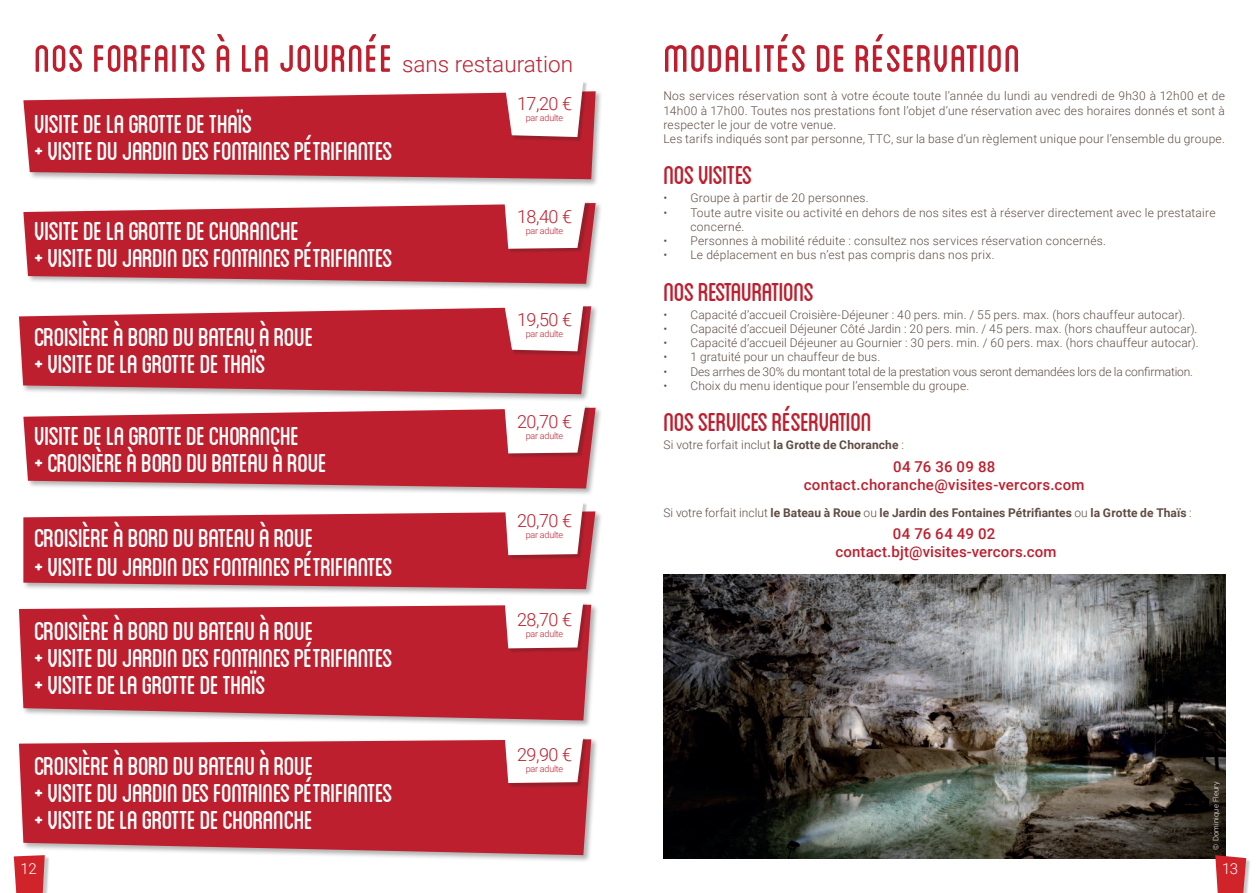
<style>
.page{position:relative;width:1259px;height:893px;background:#fff}
.page>*{position:absolute;margin:0;border:0;box-sizing:border-box;transform-origin:0 0}
.t1{font:54px "Blanch Caps";letter-spacing:.005em;color:#be1f2e}
.t2{font:36px/27px "Blanch Caps";letter-spacing:-.025em;color:#fff}
.t3{font:36px "Blanch Caps";letter-spacing:-.025em;color:#be1f2e}
.t4{font:300 22.5px "Roboto";color:#be1f2e}
.t5{font:300 18px "Roboto";letter-spacing:-.025em;color:#be1f2e}
.t6{font:500 15px/18px "Roboto";letter-spacing:.015em;color:#be1f2e;text-align:center}
.t7{font:300 15px "Roboto";color:#fff}
.t8{font:300 12px/14.2px "Roboto";letter-spacing:.015em;color:#5f4d43}
.t9{font:700 12px "Roboto";letter-spacing:.005em;color:#5f4d43}
.t10{font:300 12px "Roboto";letter-spacing:-.015em;color:#5f4d43}
.t11{font:300 9px "Roboto";letter-spacing:-.025em;color:#be1f2e}
.t12{font:300 7.5px "Roboto";letter-spacing:.025em;color:#fff}
.s1{font-weight:700}
.s2{font-weight:300}
</style>
<div class="page">
<img style="left:663px;top:574px;width:562px;height:285px">
<div style="left:15px;top:856px;width:35px;height:37px;background:#231f20;opacity:.25"></div>
<svg style="left:14px;top:856px;width:31px;height:37px"></svg>
<div style="left:1216px;top:856px;width:35px;height:37px;background:#231f20;opacity:.25"></div>
<svg style="left:1215px;top:855px;width:31px;height:38px"></svg>
<div style="left:22px;top:90px;width:581px;height:97px;background:#231f20;opacity:.35"></div>
<svg style="left:23px;top:91px;width:572px;height:88px;background:#c23542"></svg>
<div style="left:505px;top:82px;width:83px;height:60px;background:#231f20;opacity:.25"></div>
<svg style="left:504px;top:82px;width:79px;height:55px"></svg>
<div style="left:18px;top:305px;width:580px;height:97px;background:#231f20;opacity:.35"></div>
<svg style="left:19px;top:306px;width:572px;height:88px;background:#c33845"></svg>
<div style="left:505px;top:305px;width:83px;height:51px;background:#231f20;opacity:.25"></div>
<svg style="left:504px;top:305px;width:79px;height:46px"></svg>
<div style="left:22px;top:510px;width:581px;height:87px;background:#231f20;opacity:.35"></div>
<svg style="left:23px;top:503px;width:572px;height:86px"></svg>
<div style="left:22px;top:406px;width:581px;height:90px;background:#231f20;opacity:.35"></div>
<svg style="left:23px;top:408px;width:572px;height:80px;background:#c23643"></svg>
<div style="left:505px;top:405px;width:85px;height:53px;background:#231f20;opacity:.25"></div>
<svg style="left:504px;top:405px;width:81px;height:48px"></svg>
<div style="left:22px;top:201px;width:581px;height:91px;background:#231f20;opacity:.35"></div>
<svg style="left:23px;top:203px;width:572px;height:81px;background:#c33845"></svg>
<div style="left:505px;top:201px;width:85px;height:53px;background:#231f20;opacity:.25"></div>
<svg style="left:504px;top:201px;width:81px;height:48px"></svg>
<div style="left:17px;top:603px;width:581px;height:125px;background:#231f20;opacity:.35"></div>
<svg style="left:19px;top:605px;width:572px;height:115px;background:#c02e3c"></svg>
<div style="left:505px;top:600px;width:83px;height:53px;background:#231f20;opacity:.25"></div>
<svg style="left:504px;top:600px;width:79px;height:48px"></svg>
<div style="left:17px;top:738px;width:581px;height:124px;background:#231f20;opacity:.35"></div>
<svg style="left:19px;top:739px;width:572px;height:116px;background:#c12f3d"></svg>
<div style="left:505px;top:735px;width:83px;height:53px;background:#231f20;opacity:.25"></div>
<svg style="left:504px;top:735px;width:79px;height:48px"></svg>
<h1 class="t1" style="left:34px;top:34px;width:360px">Nos forfaits à la journée</h1>
<h2 class="t2" style="left:34px;top:109px;width:360px">Visite de la Grotte de Thaïs<br>+ visite du Jardin des Fontaines Pétrifiantes</h2>
<h3 class="t4" style="left:402px;top:48px;width:173px">sans restauration</h3>
<h3 class="t5" style="left:517px;top:91px;width:56px">17,20 €</h3>
<p class="t11" style="left:526px;top:111px;width:39px">par adulte</p>
<h2 class="t2" style="left:34px;top:216px;width:360px">Visite de la Grotte de Choranche<br>+ visite du Jardin des Fontaines Pétrifiantes</h2>
<h3 class="t5" style="left:517px;top:204px;width:56px">18,40 €</h3>
<p class="t11" style="left:526px;top:225px;width:39px">par adulte</p>
<h2 class="t2" style="left:34px;top:322px;width:281px">Croisière à bord du Bateau à Roue + visite de la Grotte de Thaïs</h2>
<h3 class="t5" style="left:517px;top:307px;width:56px">19,50 €</h3>
<p class="t11" style="left:526px;top:328px;width:39px">par adulte</p>
<h2 class="t2" style="left:34px;top:421px;width:295px">Visite de la Grotte de Choranche<br>+ Croisière à bord du Bateau à Roue</h2>
<h2 class="t2" style="left:34px;top:522px;width:360px;line-height:28.7px">Croisière à bord du Bateau à Roue<br>+ visite du Jardin des Fontaines Pétrifiantes</h2>
<h3 class="t5" style="left:517px;top:409px;width:56px">20,70 €</h3>
<p class="t11" style="left:526px;top:429px;width:39px">par adulte</p>
<h3 class="t5" style="left:517px;top:508px;width:56px">20,70 €</h3>
<p class="t11" style="left:526px;top:528px;width:39px">par adulte</p>
<h2 class="t2" style="left:34px;top:616px;width:360px">Croisière à bord du Bateau à Roue<br>+ visite du Jardin des Fontaines Pétrifiantes + visite de la Grotte de Thaïs</h2>
<h3 class="t5" style="left:517px;top:607px;width:56px">28,70 €</h3>
<p class="t11" style="left:526px;top:627px;width:39px">par adulte</p>
<h2 class="t2" style="left:34px;top:751px;width:360px">Croisière à bord du Bateau à Roue<br>+ visite du Jardin des Fontaines Pétrifiantes + visite de la Grotte de Choranche</h2>
<h3 class="t5" style="left:517px;top:742px;width:56px">29,90 €</h3>
<p class="t11" style="left:526px;top:762px;width:39px">par adulte</p>
<h1 class="t1" style="left:663px;top:34px;width:359px">Modalités de réservation</h1>
<p class="t8" style="left:663px;top:88px;width:563px">Nos services réservation sont à votre écoute toute l’année du lundi au vendredi de 9h30 à 12h00 et de 14h00 à 17h00. Toutes nos prestations font l’objet d’une réservation avec des horaires donnés et sont à respecter le jour de votre venue.<br>Les tarifs indiqués sont par personne, TTC, sur la base d’un règlement unique pour l’ensemble du groupe.</p>
<h2 class="t3" style="left:663px;top:159px;width:91px">Nos visites</h2>
<p class="t8" style="left:663px;top:190px;width:207px">• Groupe à partir de 20 personnes.</p>
<p class="t8" style="left:690px;top:205px;width:526px;text-indent:-27px">• Toute autre visite ou activité en dehors de nos sites est à réserver directement avec le prestataire concerné.</p>
<p class="t8" style="left:663px;top:233px;width:444px">• Personnes à mobilité réduite : consultez nos services réservation concernés.</p>
<p class="t8" style="left:663px;top:247px;width:333px">• Le déplacement en bus n’est pas compris dans nos prix.</p>
<h2 class="t3" style="left:663px;top:275px;width:153px">Nos restaurations</h2>
<p class="t8" style="left:663px;top:307px;width:523px">• Capacité d’accueil Croisière-Déjeuner : 40 pers. min. / 55 pers. max. (hors chauffeur autocar).</p>
<p class="t8" style="left:663px;top:321px;width:535px">• Capacité d’accueil Déjeuner Côté Jardin : 20 pers. min. / 45 pers. max. (hors chauffeur autocar).</p>
<p class="t8" style="left:663px;top:335px;width:537px">• Capacité d’accueil Déjeuner au Gournier : 30 pers. min. / 60 pers. max. (hors chauffeur autocar).</p>
<p class="t8" style="left:663px;top:349px;width:218px">• 1 gratuité pour un chauffeur de bus.</p>
<p class="t10" style="left:663px;top:363px;width:531px">• Des arrhes de 30% du montant total de la prestation vous seront demandées lors de la confirmation.</p>
<p class="t8" style="left:663px;top:378px;width:307px">• Choix du menu identique pour l’ensemble du groupe.</p>
<h2 class="t3" style="left:663px;top:406px;width:210px">Nos services réservation</h2>
<p class="t8" style="left:663px;top:437px;width:242px">Si votre forfait inclut <span class="s1">la Grotte de Choranche</span> :</p>
<p class="t6" style="left:803px;top:457px;width:282px">04 76 36 09 88 contact.choranche@visites-vercors.com</p>
<p class="t9" style="left:663px;top:504px;width:530px"><span class="s2">Si votre forfait inclut</span> le Bateau à Roue <span class="s2">ou</span> le Jardin des Fontaines Pétrifiantes <span class="s2">ou</span> la Grotte de Thaïs <span class="s2">:</span></p>
<p class="t6" style="left:835px;top:524px;width:223px">04 76 64 49 02 contact.bjt@visites-vercors.com</p>
<p class="t12" style="left:1210px;top:850px;width:70px;rotate:-90deg">© Dominique Fleury</p>
<p class="t7" style="left:21px;top:859px;width:18px">12</p>
<p class="t7" style="left:1222px;top:859px;width:18px">13</p>
</div>
